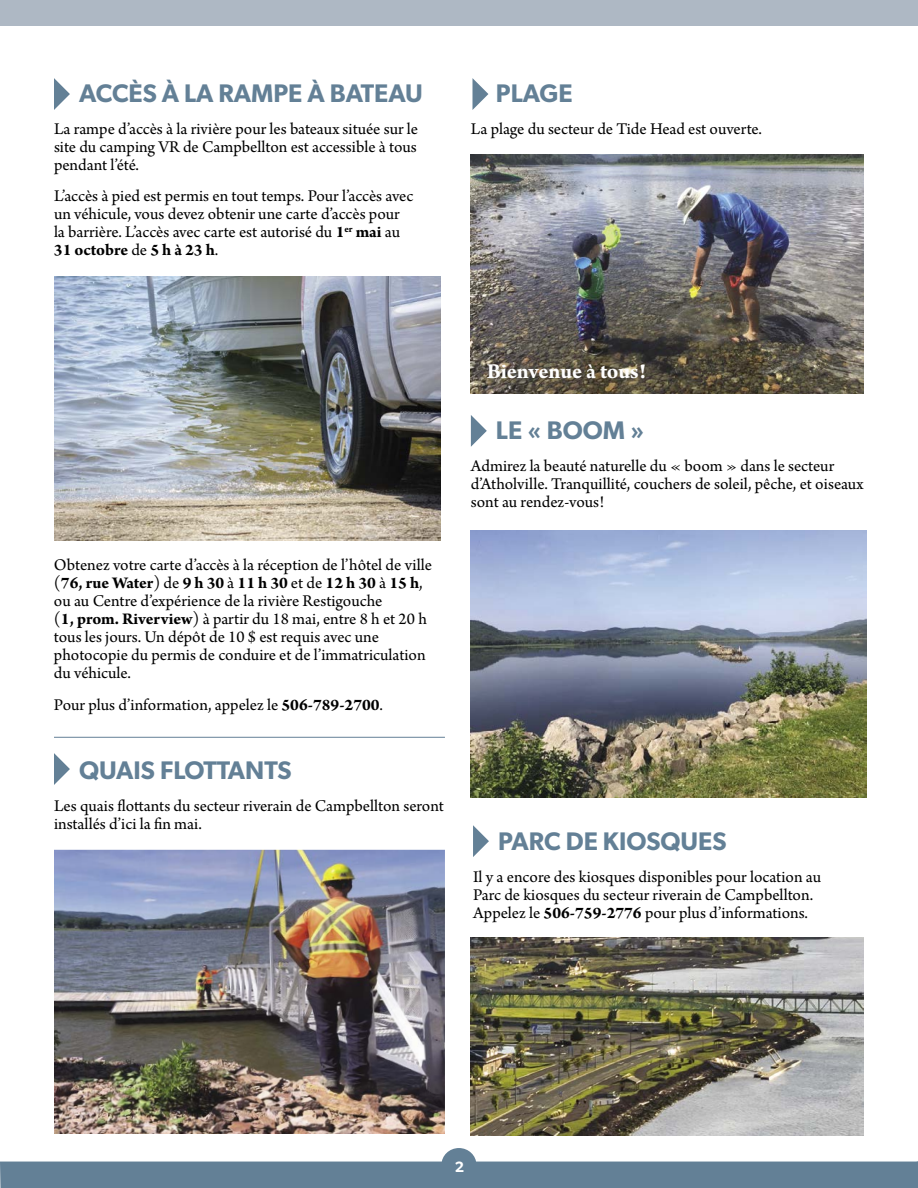
<style>
.page{position:relative;width:918px;height:1188px;background:#fff}
.page>*{position:absolute;margin:0;border:0;box-sizing:border-box;transform-origin:0 0}
.t1{font:600 25.5px "Gibson";color:#638096}
.t2{font:700 22.5px "Arno Pro";letter-spacing:-.005em;color:#fff}
.t3{font:17.25px/18px "Arno Pro";color:#000}
.t4{font:600 15px "Gibson";color:#fff}
.s1{font-weight:700}
</style>
<div class="page">
<img style="left:471px;top:531px;width:395px;height:266px">
<img style="left:471px;top:155px;width:393px;height:239px">
<img style="left:54px;top:276px;width:387px;height:264px">
<img style="left:54px;top:850px;width:391px;height:284px">
<div style="left:0;top:0;width:918px;height:26px;background:#aeb8c4"></div>
<svg style="left:54px;top:78px;width:16px;height:32px"></svg>
<hr style="left:54px;top:737px;width:391px;height:1px;background:#638096">
<svg style="left:54px;top:753px;width:16px;height:32px"></svg>
<svg style="left:473px;top:825px;width:16px;height:32px"></svg>
<svg style="left:472px;top:78px;width:16px;height:32px"></svg>
<img style="left:471px;top:938px;width:393px;height:198px">
<svg style="left:471px;top:415px;width:16px;height:32px"></svg>
<div style="left:441px;top:1148px;width:35px;height:34px;background:#638096;border-radius:50%"></div>
<div style="left:0;top:1162px;width:918px;height:26px;background:#638096"></div>
<h1 class="t1" style="left:79px;top:78px;width:345px">ACCÈS À LA RAMPE À BATEAU</h1>
<p class="t3" style="left:54px;top:121px;width:366px;text-align:justify">La rampe d’accès à la rivière pour les bateaux située sur le site du camping VR de Campbellton est accessible à tous pendant l’été.</p>
<p class="t3" style="left:54px;top:188px;width:361px">L’accès à pied est permis en tout temps. Pour l’accès avec un véhicule, vous devez obtenir une carte d’accès pour la barrière. L’accès avec carte est autorisé du <span class="s1">1</span><sup>er</sup> <span class="s1">mai</span> au <span class="s1">31 octobre</span> de <span class="s1">5 h à 23 h</span>.</p>
<h1 class="t1" style="left:496px;top:78px;width:78px">PLAGE</h1>
<p class="t3" style="left:471px;top:121px;width:293px">La plage du secteur de Tide Head est ouverte.</p>
<p class="t3" style="left:54px;top:557px;width:380px">Obtenez votre carte d’accès à la réception de l’hôtel de ville (<span class="s1">76, rue Water</span>) de <span class="s1">9 h 30</span> à <span class="s1">11 h 30</span> et de <span class="s1">12 h 30</span> à <span class="s1">15 h</span>, ou au Centre d’expérience de la rivière Restigouche<br>(<span class="s1">1, prom. Riverview</span>) à partir du 18 mai, entre 8 h et 20 h tous les jours. Un dépôt de 10 $ est requis avec une photocopie du permis de conduire et de l’immatriculation du véhicule.</p>
<p class="t3" style="left:54px;top:697px;width:331px">Pour plus d’information, appelez le <span class="s1">506-789-2700</span>.</p>
<h1 class="t1" style="left:79px;top:755px;width:214px">QUAIS FLOTTANTS</h1>
<p class="t3" style="left:54px;top:797px;width:392px">Les quais flottants du secteur riverain de Campbellton seront installés d’ici la fin mai.</p>
<h2 class="t2" style="left:487px;top:358px;width:161px">Bienvenue à tous!</h2>
<h1 class="t1" style="left:496px;top:415px;width:150px">LE « BOOM »</h1>
<p class="t3" style="left:471px;top:458px;width:394px">Admirez la beauté naturelle du « boom » dans le secteur d’Atholville. Tranquillité, couchers de soleil, pêche, et oiseaux sont au rendez-vous!</p>
<h1 class="t1" style="left:498px;top:826px;width:230px">PARC DE KIOSQUES</h1>
<p class="t3" style="left:473px;top:868px;width:350px">Il y a encore des kiosques disponibles pour location au<br>Parc de kiosques du secteur riverain de Campbellton.<br>Appelez le <span class="s1">506-759-2776</span> pour plus d’informations.</p>
<p class="t4" style="left:455px;top:1157px;width:11px">2</p>
</div>
